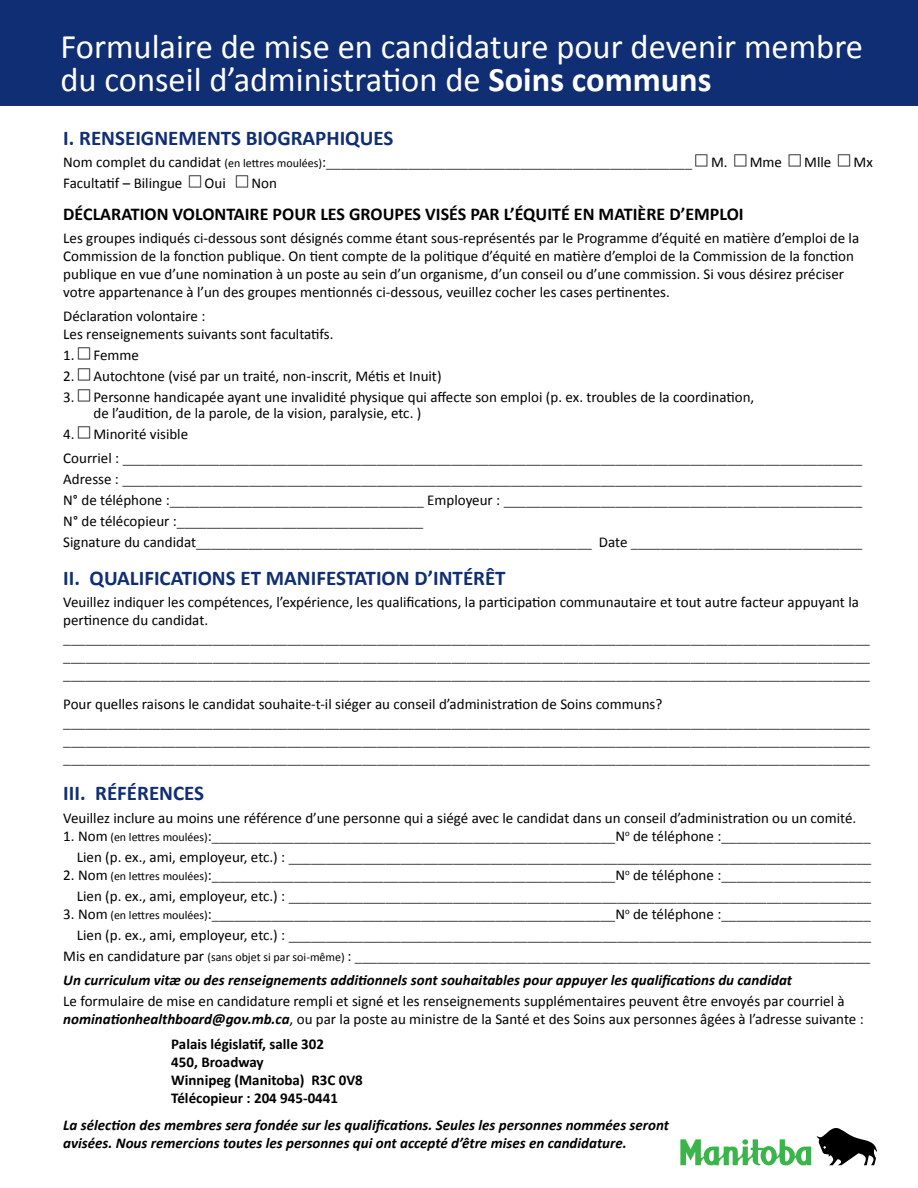
<style>
.page{position:relative;width:918px;height:1188px;background:#fff}
.page>*{position:absolute;margin:0;border:0;box-sizing:border-box;transform-origin:0 0}
.t1{font:34.5px/33px "Calibri";color:#fff}
.t2{font:700 21px "Calibri";color:#102e73}
.t3{font:700 18px "Calibri";color:#000}
.t4{font:300 15px/21px "Calibri";color:#000;text-align:right}
.t5{font:15px/18px "Calibri";color:#000}
.t6{font:italic 700 15px/18px "Calibri";color:#000}
.t7{font:700 15px/18px "Calibri";color:#000}
.s1{font-weight:700}
.s2{font-weight:400}
.s3{font-weight:400;font-size:12px}
.s4{font-weight:700;font-style:italic}
</style>
<div class="page">
<div style="left:0;top:0;width:918px;height:106px;background:#102e73"></div>
<svg style="left:680px;top:1128px;width:197px;height:37px"></svg>
<h1 class="t1" style="left:60px;top:29px;width:804px">Formulaire de mise en candidature pour devenir membre du conseil d’administration de <span class="s1">Soins communs</span></h1>
<h2 class="t2" style="left:63px;top:123px;width:332px">I. RENSEIGNEMENTS BIOGRAPHIQUES</h2>
<p class="t4" style="left:63px;top:152px;width:630px"><span class="s2">Nom complet du candidat</span> <span class="s3">(en lettres moulées)</span><span class="s2">:</span>_________________________________________________</p>
<p class="t5" style="left:711px;top:153px;width:73px">M. Mme</p>
<p class="t5" style="left:804px;top:153px;width:29px">Mlle</p>
<p class="t5" style="left:854px;top:153px;width:21px">Mx</p>
<p class="t5" style="left:63px;top:174px;width:121px">Facultatif – Bilingue</p>
<p class="t5" style="left:205px;top:174px;width:23px">Oui</p>
<p class="t5" style="left:251px;top:174px;width:27px">Non</p>
<p class="t3" style="left:63px;top:202px;width:682px">DÉCLARATION VOLONTAIRE POUR LES GROUPES VISÉS PAR L’ÉQUITÉ EN MATIÈRE D’EMPLOI</p>
<p class="t5" style="left:63px;top:228px;width:797px">Les groupes indiqués ci-dessous sont désignés comme étant sous-représentés par le Programme d’équité en matière d’emploi de la Commission de la fonction publique. On tient compte de la politique d’équité en matière d’emploi de la Commission de la fonction publique en vue d’une nomination à un poste au sein d’un organisme, d’un conseil ou d’une commission. Si vous désirez préciser votre appartenance à l’un des groupes mentionnés ci-dessous, veuillez cocher les cases pertinentes.</p>
<p class="t5" style="left:63px;top:306px;width:272px">Déclaration volontaire :<br>Les renseignements suivants sont facultatifs.</p>
<p class="t5" style="left:63px;top:345px;width:77px">1. Femme</p>
<p class="t5" style="left:63px;top:366px;width:380px">2. Autochtone (visé par un traité, non-inscrit, Métis et Inuit)</p>
<p class="t5" style="left:93px;top:388px;width:662px;line-height:16.5px;text-indent:-30px">3. Personne handicapée ayant une invalidité physique qui affecte son emploi (p. ex. troubles de la coordination, de l’audition, de la parole, de la vision, paralysie, etc. )</p>
<p class="t4" style="left:63px;top:422px;width:800px;line-height:24px;text-align:left"><span class="s2">4. Minorité visible<br>Courriel :</span> ___________________________________________________________________________________________________</p>
<p class="t4" style="left:63px;top:469px;width:801px;text-align:left"><span class="s2">Adresse :</span> ___________________________________________________________________________________________________ <span class="s2">N° de téléphone :</span>__________________________________ <span class="s2">Employeur :</span> ________________________________________________ <span class="s2">N° de télécopieur :</span>_________________________________<br><span class="s2">Signature du candidat</span>_____________________________________________________ <span class="s2">Date</span> _______________________________</p>
<h2 class="t2" style="left:63px;top:563px;width:444px">II. QUALIFICATIONS ET MANIFESTATION D’INTÉRÊT</h2>
<p class="t5" style="left:63px;top:593px;width:797px">Veuillez indiquer les compétences, l’expérience, les qualifications, la participation communautaire et tout autre facteur appuyant la pertinence du candidat.</p>
<p class="t4" style="left:63px;top:629px;width:808px;line-height:18px;text-align:justify">____________________________________________________________________________________________________________ ____________________________________________________________________________________________________________ ____________________________________________________________________________________________________________</p>
<p class="t5" style="left:63px;top:695px;width:601px">Pour quelles raisons le candidat souhaite-t-il siéger au conseil d’administration de Soins communs?</p>
<p class="t4" style="left:63px;top:713px;width:808px;line-height:18px;text-align:justify">____________________________________________________________________________________________________________ ____________________________________________________________________________________________________________ ____________________________________________________________________________________________________________</p>
<h2 class="t2" style="left:63px;top:778px;width:142px">III. RÉFÉRENCES</h2>
<p class="t5" style="left:63px;top:808px;width:795px">Veuillez inclure au moins une référence d’une personne qui a siégé avec le candidat dans un conseil d’administration ou un comité.</p>
<p class="t4" style="left:63px;top:825px;width:810px"><span class="s2">1. Nom</span> <span class="s3">(en lettres moulées)</span><span class="s2">:</span>______________________________________________________<span class="s2">N</span><sup>o</sup> <span class="s2">de téléphone :</span>____________________<br><span class="s2">Lien (p. ex., ami, employeur, etc.) :</span> ______________________________________________________________________________</p>
<p class="t4" style="left:63px;top:864px;width:810px"><span class="s2">2. Nom</span> <span class="s3">(en lettres moulées)</span><span class="s2">:</span>______________________________________________________<span class="s2">N</span><sup>o</sup> <span class="s2">de téléphone :</span>____________________<br><span class="s2">Lien (p. ex., ami, employeur, etc.) :</span> ______________________________________________________________________________</p>
<p class="t4" style="left:63px;top:903px;width:810px"><span class="s2">3. Nom</span> <span class="s3">(en lettres moulées)</span><span class="s2">:</span>______________________________________________________<span class="s2">N</span><sup>o</sup> <span class="s2">de téléphone :</span>____________________<br><span class="s2">Lien (p. ex., ami, employeur, etc.) :</span> ______________________________________________________________________________<br><span class="s2">Mis en candidature par</span> <span class="s3">(sans objet si par soi-même)</span> <span class="s2">:</span> _____________________________________________________________________</p>
<p class="t6" style="left:63px;top:970px;width:730px">Un curriculum vitæ ou des renseignements additionnels sont souhaitables pour appuyer les qualifications du candidat</p>
<p class="t5" style="left:63px;top:991px;width:802px">Le formulaire de mise en candidature rempli et signé et les renseignements supplémentaires peuvent être envoyés par courriel à <span class="s4">nominationhealthboard@gov.mb.ca</span>, ou par la poste au ministre de la Santé et des Soins aux personnes âgées à l’adresse suivante :</p>
<p class="t7" style="left:171px;top:1035px;width:193px">Palais législatif, salle 302<br>450, Broadway<br>Winnipeg (Manitoba) R3C 0V8<br>Télécopieur : 204 945-0441</p>
<p class="t6" style="left:63px;top:1116px;width:607px">La sélection des membres sera fondée sur les qualifications. Seules les personnes nommées seront avisées. Nous remercions toutes les personnes qui ont accepté d’être mises en candidature.</p>
</div>
